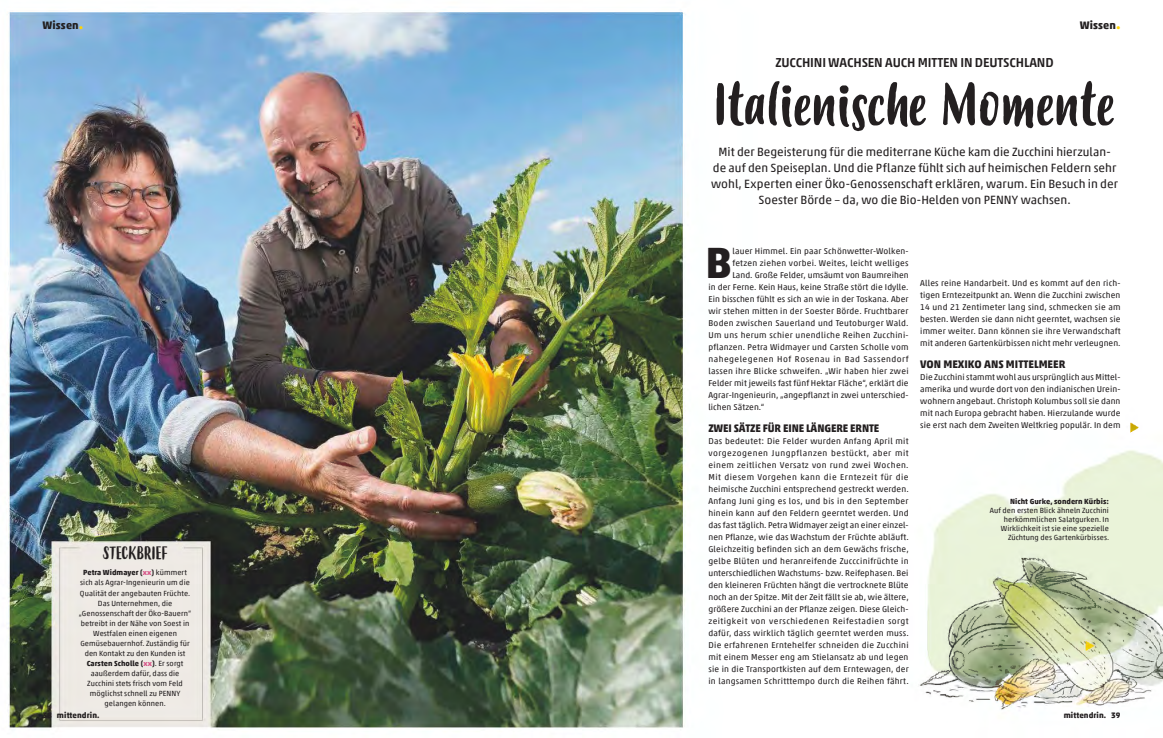
<style>
.page{position:relative;width:1163px;height:738px;background:#fff}
.page>*{position:absolute;margin:0;border:0;box-sizing:border-box;transform-origin:0 0}
.mit_Head_bold_48_50{font:57.6px "Budidaya";color:#231f20}
.mit_Fließtext_Initi{font:700 43.8px "Akko For Penny";color:#231f20}
.mit_Head_News_bold{font:17.7px "Budidaya";color:#231f20}
.mit_Subhead_13_16{font:500 13px "Akko For Penny";letter-spacing:-.01em;color:#231f20}
.mit_Einleitung_12_1{font:12px/16px "Akko For Penny";color:#231f20;text-align:center}
.mit_Zwischenhead{font:700 11px "Akko For Penny";color:#231f20}
.mit_Fließtext_Akko{font:8.5px/12px "Akko For Penny";letter-spacing:.01em;color:#231f20;text-align:justify}
.mit_Fließtext_Initi-2{font:8.5px "Akko For Penny";letter-spacing:.02em;color:#231f20}
.mit_Fließtext_Initi-3{font:8.5px "Akko For Penny";letter-spacing:.055em;color:#231f20}
.t1{font:700 8px "Akko For Penny";letter-spacing:.01em;color:#231f20}
.mit_BU_regular_7_5{font:7.5px/10px "Akko For Penny";letter-spacing:.01em;color:#231f20;text-align:right}
.s1{font-size:13px;color:#fed304}
.s2{font-weight:700}
.s3{font-weight:700;color:#d75789}
</style>
<div class="page">
<img style="left:8px;top:12px;width:1154px;height:718px">
<p class="mit_Zwischenhead" style="left:43px;top:18px;width:42px">Wissen<span class="s1">…</span></p>
<p class="mit_Zwischenhead" style="left:1079px;top:18px;width:42px">Wissen<span class="s1">…</span></p>
<p class="mit_Subhead_13_16" style="left:775px;top:54px;width:280px">ZUCCHINI WACHSEN AUCH MITTEN IN DEUTSCHLAND</p>
<p class="mit_Head_bold_48_50" style="left:714px;top:72px;width:401px">Italienische Momente</p>
<p class="mit_Head_News_bold" style="left:103px;top:542px;width:66px">STECKBRIEF</p>
<p class="mit_BU_regular_7_5" style="left:79px;top:567px;width:114px;text-align:center"><span class="s2">Petra Widmayer (</span><span class="s3">xx</span><span class="s2">)</span> kümmert sich als Agrar-Ingenieurin um die<br>Qualität der angebauten Früchte.<br>Das Unternehmen, die „Genossenschaft der Öko-Bauern“ betreibt in der Nähe von Soest in<br>Westfalen einen eigenen<br>Gemüsebauernhof. Zuständig für den Kontakt zu den Kunden ist<br><span class="s2">Carsten Scholle (</span><span class="s3">xx</span><span class="s2">)</span>. Er sorgt aaußerdem dafür, dass die<br>Zucchini stets frisch vom Feld möglichst schnell zu PENNY gelangen können.</p>
<p class="mit_Einleitung_12_1" style="left:711px;top:143px;width:408px">Mit der Begeisterung für die mediterrane Küche kam die Zucchini hierzulan&shy;de auf den Speiseplan. Und die Pflanze fühlt sich auf heimischen Feldern sehr wohl, Experten einer Öko-Genossenschaft erklären, warum. Ein Besuch in der Soester Börde – da, wo die Bio-Helden von PENNY wachsen.</p>
<p class="mit_Fließtext_Initi" style="left:705px;top:236px;width:28px">B</p>
<p class="mit_Fließtext_Initi-2" style="left:732px;top:246px;width:178px">lauer Himmel. Ein paar Schönwetter-Wolken-</p>
<p class="mit_Fließtext_Initi-2" style="left:732px;top:258px;width:178px">fetzen ziehen vorbei. Weites, leicht welliges</p>
<p class="mit_Fließtext_Initi-2" style="left:732px;top:270px;width:178px">Land. Große Felder, umsäumt von Baumreihen</p>
<p class="mit_Fließtext_Initi-2" style="left:708px;top:282px;width:202px">in der Ferne. Kein Haus, keine Straße stört die Idylle.</p>
<p class="mit_Fließtext_Initi-2" style="left:708px;top:294px;width:201px">Ein bisschen fühlt es sich an wie in der Toskana. Aber</p>
<p class="mit_Fließtext_Initi-2" style="left:708px;top:306px;width:201px">wir stehen mitten in der Soester Börde. Fruchtbarer</p>
<p class="mit_Fließtext_Initi-2" style="left:708px;top:318px;width:202px">Boden zwischen Sauerland und Teutoburger Wald.</p>
<p class="mit_Fließtext_Initi-2" style="left:708px;top:330px;width:202px">Um uns herum schier unendliche Reihen Zucchini-</p>
<p class="mit_Fließtext_Initi-2" style="left:708px;top:342px;width:201px">pflanzen. Petra Widmayer und Carsten Scholle vom</p>
<p class="mit_Fließtext_Initi-3" style="left:708px;top:354px;width:202px">nahegelegenen Hof Rosenau in Bad Sassendorf</p>
<p class="mit_Fließtext_Initi-2" style="left:708px;top:366px;width:202px">lassen ihre Blicke schweifen. „Wir haben hier zwei</p>
<p class="mit_Fließtext_Initi-2" style="left:708px;top:378px;width:202px">Felder mit jeweils fast fünf Hektar Fläche“, erklärt die</p>
<p class="mit_Fließtext_Initi-2" style="left:708px;top:390px;width:202px">Agrar-Ingenieurin, „angepflanzt in zwei unterschied-</p>
<p class="mit_Fließtext_Initi-2" style="left:708px;top:402px;width:57px">lichen Sätzen.“</p>
<p class="mit_Zwischenhead" style="left:708px;top:421px;width:172px">ZWEI SÄTZE FÜR EINE LÄNGERE ERNTE</p>
<p class="mit_Fließtext_Akko" style="left:708px;top:434px;width:202px">Das bedeutet: Die Felder wurden Anfang April mit vorgezogenen Jungpflanzen bestückt, aber mit einem zeitlichen Versatz von rund zwei Wochen.<br>Mit diesem Vorgehen kann die Erntezeit für die heimische Zucchini entsprechend gestreckt werden.<br>Anfang Juni ging es los, und bis in den September hinein kann auf den Feldern geerntet werden. Und das fast täglich. Petra Widmayer zeigt an einer einzel&shy;nen Pflanze, wie das Wachstum der Früchte abläuft.<br>Gleichzeitig befinden sich an dem Gewächs frische, gelbe Blüten und heranreifende Zucccinifrüchte in unterschiedlichen Wachstums- bzw. Reifephasen. Bei den kleineren Früchten hängt die vertrocknete Blüte noch an der Spitze. Mit der Zeit fällt sie ab, wie ältere, größere Zucchini an der Pflanze zeigen. Diese Gleich&shy;zeitigkeit von verschiedenen Reifestadien sorgt dafür, dass wirklich täglich geerntet werden muss.<br>Die erfahrenen Erntehelfer schneiden die Zucchini mit einem Messer eng am Stielansatz ab und legen sie in die Transportkisten auf dem Erntewagen, der in langsamen Schritttempo durch die Reihen fährt.</p>
<p class="mit_Fließtext_Akko" style="left:920px;top:277px;width:202px">Alles reine Handarbeit. Und es kommt auf den rich&shy;tigen Erntezeitpunkt an. Wenn die Zucchini zwischen 14 und 21 Zentimeter lang sind, schmecken sie am besten. Werden sie dann nicht geerntet, wachsen sie immer weiter. Dann können sie ihre Verwandschaft mit anderen Gartenkürbissen nicht mehr verleugnen.</p>
<p class="mit_Zwischenhead" style="left:920px;top:357px;width:147px">VON MEXIKO ANS MITTELMEER</p>
<p class="mit_Fließtext_Akko" style="left:920px;top:371px;width:202px">Die Zucchini stammt wohl aus ursprünglich aus Mittel&shy;amerika und wurde dort von den indianischen Urein&shy;wohnern angebaut. Christoph Kolumbus soll sie dann mit nach Europa gebracht haben. Hierzulande wurde sie erst nach dem Zweiten Weltkrieg populär. In dem</p>
<p class="mit_BU_regular_7_5" style="left:989px;top:496px;width:121px;line-height:9px"><span class="s2">Nicht Gurke, sondern Kürbis:<br></span>Auf den ersten Blick ähneln Zucchini herkömmlichen Salatgurken. In Wirklichkeit ist sie eine spezielle Züchtung des Gartenkürbisses.</p>
<p class="t1" style="left:43px;top:709px;width:58px">38 mittendrin.</p>
<p class="t1" style="left:1063px;top:709px;width:58px">mittendrin. 39</p>
</div>
